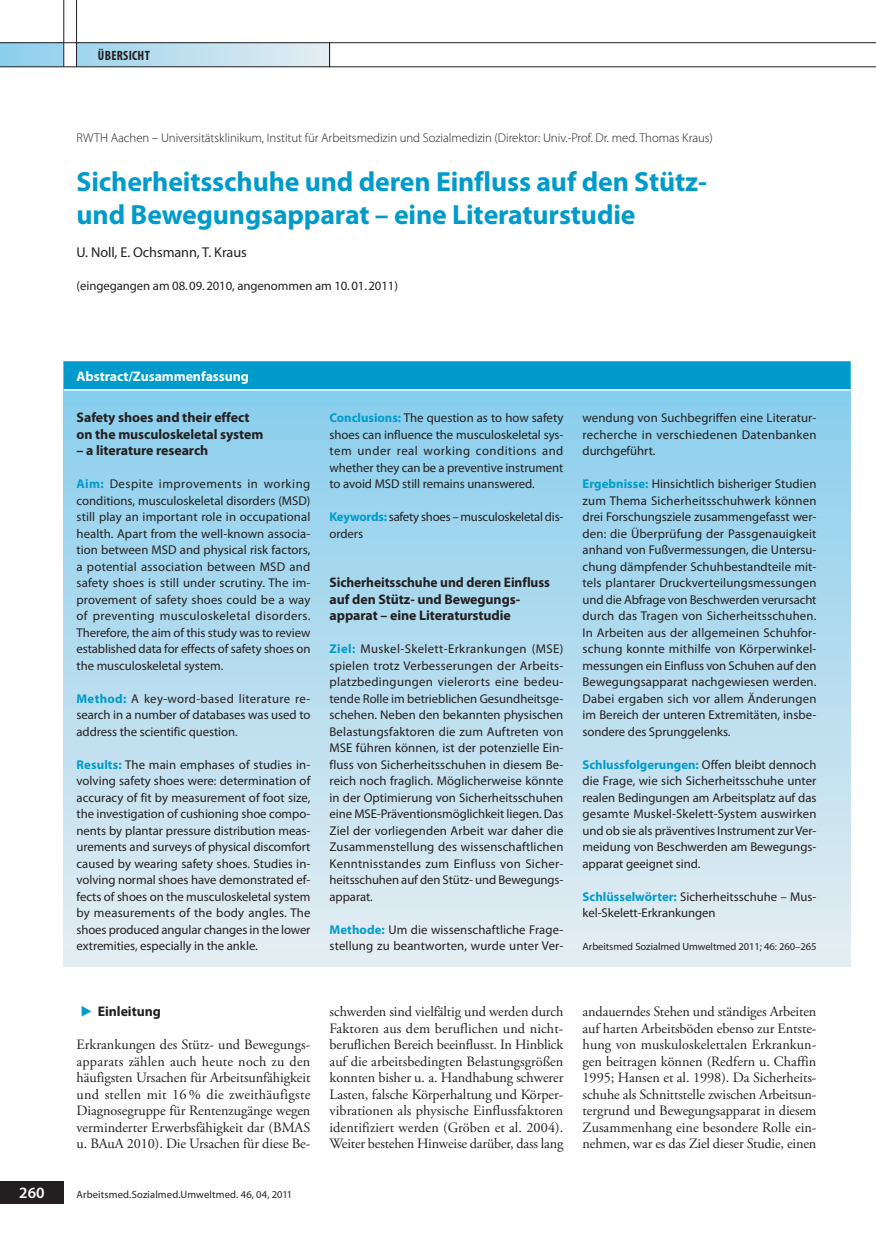
<style>
.page{position:relative;width:876px;height:1242px;background:#fff}
.page>*{position:absolute;margin:0;border:0;box-sizing:border-box;transform-origin:0 0}
.t1{font:700 27.75px/33px "Myriad Pro";letter-spacing:-.005em;color:#009bca}
.t2{font:600 15.75px "Myriad Pro";color:#fff}
.t3{font:14.25px/16.5px "Adobe Garamond Pro";letter-spacing:-.01em;color:#231f20;text-align:justify}
.t4{font:14.25px "Myriad Pro";letter-spacing:-.005em;color:#231f20}
.t5{font:700 13.8px/16.5px "Myriad Pro";letter-spacing:-.005em;color:#231f20}
.t6{font:700 13.8px "Myriad Pro";letter-spacing:-.005em;color:#fff}
.t7{font:700 condensed 13.5px "Myriad Pro";letter-spacing:.02em;color:#231f20}
.t8{font:12.75px/16.5px "Myriad Pro";letter-spacing:-.005em;color:#231f20;text-align:justify}
.t9{font:300 12.75px "Myriad Pro";letter-spacing:-.005em;color:#231f20}
.t10{font:10.5px "Myriad Pro";letter-spacing:-.005em;color:#231f20}
.t11{font:10.5px "Myriad Pro";letter-spacing:.015em;color:#231f20}
.s1{font-weight:700;color:#009bca}
</style>
<div class="page">
<svg style="left:0;top:43px;width:329px;height:24px"></svg>
<hr style="left:64px;top:0;width:1px;height:67px;background:#231f20">
<hr style="left:76px;top:0;width:1px;height:67px;background:#231f20">
<div style="left:0;top:1181px;width:64px;height:22px;background:#231f20"></div>
<div style="left:64px;top:389px;width:786px;height:578px;background:linear-gradient(to bottom,#89cdec,#e5edf2)"></div>
<div style="left:64px;top:361px;width:786px;height:45px;background:#86ceed"></div>
<div style="left:64px;top:361px;width:786px;height:28px;background:#009bca"></div>
<hr style="left:64px;top:389px;width:786px;height:2px;background:#fff">
<p class="t7" style="left:98px;top:50px;width:53px">ÜBERSICHT</p>
<p class="t9" style="left:77px;top:132px;width:638px">RWTH Aachen – Universitätsklinikum, Institut für Arbeitsmedizin und Sozialmedizin (Direktor: Univ.-Prof. Dr. med. Thomas Kraus)</p>
<h1 class="t1" style="left:77px;top:167px;width:632px">Sicherheitsschuhe und deren Einfluss auf den Stütz&shy;und Bewegungsapparat – eine Literaturstudie</h1>
<p class="t4" style="left:77px;top:247px;width:172px">U. Noll, E. Ochsmann, T. Kraus</p>
<p class="t8" style="left:77px;top:278px;width:323px">(eingegangen am 08. 09. 2010, angenommen am 10. 01. 2011)</p>
<p class="t6" style="left:77px;top:371px;width:174px">Abstract/Zusammenfassung</p>
<p class="t5" style="left:77px;top:410px;width:188px">Safety shoes and their effect on the musculoskeletal system</p>
<p class="t5" style="left:77px;top:443px;width:133px">– a literature research</p>
<p class="t8" style="left:77px;top:476px;width:235px"><span class="s1">Aim:</span> Despite improvements in working conditions, musculoskeletal disorders (MSD) still play an important role in occupational health. Apart from the well-known associa&shy;tion between MSD and physical risk factors, a potential association between MSD and safety shoes is still under scrutiny. The im&shy;provement of safety shoes could be a way of preventing musculoskeletal disorders.<br>Therefore, the aim of this study was to review established data for effects of safety shoes on the musculoskeletal system.</p>
<p class="t8" style="left:77px;top:691px;width:235px"><span class="s1">Method:</span> A key-word-based literature re&shy;search in a number of databases was used to address the scientific question.</p>
<p class="t8" style="left:77px;top:757px;width:235px"><span class="s1">Results:</span> The main emphases of studies in&shy;volving safety shoes were: determination of accuracy of fit by measurement of foot size, the investigation of cushioning shoe compo&shy;nents by plantar pressure distribution meas&shy;urements and surveys of physical discomfort caused by wearing safety shoes. Studies in&shy;volving normal shoes have demonstrated ef&shy;fects of shoes on the musculoskeletal system by measurements of the body angles. The shoes produced angular changes in the lower extremities, especially in the ankle.</p>
<p class="t8" style="left:330px;top:410px;width:235px"><span class="s1">Conclusions:</span> The question as to how safety shoes can influence the musculoskeletal sys&shy;tem under real working conditions and whether they can be a preventive instrument to avoid MSD still remains unanswered.</p>
<p class="t8" style="left:330px;top:509px;width:235px"><span class="s1">Keywords:</span> safety shoes – musculoskeletal dis&shy;orders</p>
<p class="t5" style="left:330px;top:575px;width:222px">Sicherheitsschuhe und deren Einfluss auf den Stütz- und Bewegungs&shy;apparat – eine Literaturstudie</p>
<p class="t8" style="left:330px;top:641px;width:235px"><span class="s1">Ziel:</span> Muskel-Skelett-Erkrankungen (MSE) spielen trotz Verbesserungen der Arbeits&shy;platzbedingungen vielerorts eine bedeu&shy;tende Rolle im betrieblichen Gesundheitsge&shy;schehen. Neben den bekannten physischen Belastungsfaktoren die zum Auftreten von MSE führen können, ist der potenzielle Ein&shy;fluss von Sicherheitsschuhen in diesem Be&shy;reich noch fraglich. Möglicherweise könnte in der Optimierung von Sicherheitsschuhen eine MSE-Präventionsmöglichkeit liegen. Das Ziel der vorliegenden Arbeit war daher die Zusammenstellung des wissenschaftlichen Kenntnisstandes zum Einfluss von Sicher&shy;heitsschuhen auf den Stütz- und Bewegungs&shy;apparat.</p>
<p class="t8" style="left:330px;top:922px;width:235px"><span class="s1">Methode:</span> Um die wissenschaftliche Frage&shy;stellung zu beantworten, wurde unter Ver-</p>
<p class="t8" style="left:583px;top:410px;width:235px">wendung von Suchbegriffen eine Literatur&shy;recherche in verschiedenen Datenbanken durchgeführt.</p>
<p class="t8" style="left:583px;top:476px;width:235px"><span class="s1">Ergebnisse:</span> Hinsichtlich bisheriger Studien zum Thema Sicherheitsschuhwerk können drei Forschungsziele zusammengefasst wer&shy;den: die Überprüfung der Passgenauigkeit anhand von Fußvermessungen, die Untersu&shy;chung dämpfender Schuhbestandteile mit&shy;tels plantarer Druckverteilungsmessungen und die Abfrage von Beschwerden verursacht durch das Tragen von Sicherheitsschuhen.<br>In Arbeiten aus der allgemeinen Schuhfor&shy;schung konnte mithilfe von Körperwinkel&shy;messungen ein Einfluss von Schuhen auf den Bewegungsapparat nachgewiesen werden.<br>Dabei ergaben sich vor allem Änderungen im Bereich der unteren Extremitäten, insbe&shy;sondere des Sprunggelenks.</p>
<p class="t8" style="left:583px;top:757px;width:235px"><span class="s1">Schlussfolgerungen:</span> Offen bleibt dennoch die Frage, wie sich Sicherheitsschuhe unter realen Bedingungen am Arbeitsplatz auf das gesamte Muskel-Skelett-System auswirken und ob sie als präventives Instrument zur Ver&shy;meidung von Beschwerden am Bewegungs&shy;apparat geeignet sind.</p>
<p class="t8" style="left:583px;top:889px;width:235px"><span class="s1">Schlüsselwörter:</span> Sicherheitsschuhe – Mus&shy;kel-Skelett-Erkrankungen</p>
<p class="t10" style="left:583px;top:943px;width:235px">Arbeitsmed Sozialmed Umweltmed 2011; 46: 260–265</p>
<p class="t5" style="left:98px;top:1004px;width:65px">Einleitung</p>
<p class="t3" style="left:77px;top:1037px;width:235px">Erkrankungen des Stütz- und Bewegungs&shy;apparats zählen auch heute noch zu den häufigsten Ursachen für Arbeitsunfähigkeit und stellen mit 16 % die zweithäufigste Diagnosegruppe für Rentenzugänge wegen verminderter Erwerbsfähigkeit dar (BMAS u. BAuA 2010). Die Ursachen für diese Be-</p>
<p class="t2" style="left:19px;top:1186px;width:27px">260</p>
<p class="t11" style="left:77px;top:1190px;width:217px">Arbeitsmed.Sozialmed.Umweltmed. 46, 04, 2011</p>
<p class="t3" style="left:330px;top:1004px;width:235px">schwerden sind vielfältig und werden durch Faktoren aus dem beruflichen und nicht&shy;beruflichen Bereich beeinflusst. In Hinblick auf die arbeitsbedingten Belastungsgrößen konnten bisher u. a. Handhabung schwerer Lasten, falsche Körperhaltung und Körper&shy;vibrationen als physische Einflussfaktoren identifiziert werden (Gröben et al. 2004).<br>Weiter bestehen Hinweise darüber, dass lang</p>
<p class="t3" style="left:583px;top:1004px;width:235px">andauerndes Stehen und ständiges Arbeiten auf harten Arbeitsböden ebenso zur Entste&shy;hung von muskuloskelettalen Erkrankun&shy;gen beitragen können (Redfern u. Chaffin 1995; Hansen et al. 1998). Da Sicherheits&shy;schuhe als Schnittstelle zwischen Arbeitsun&shy;tergrund und Bewegungsapparat in diesem Zusammenhang eine besondere Rolle ein&shy;nehmen, war es das Ziel dieser Studie, einen</p>
</div>
